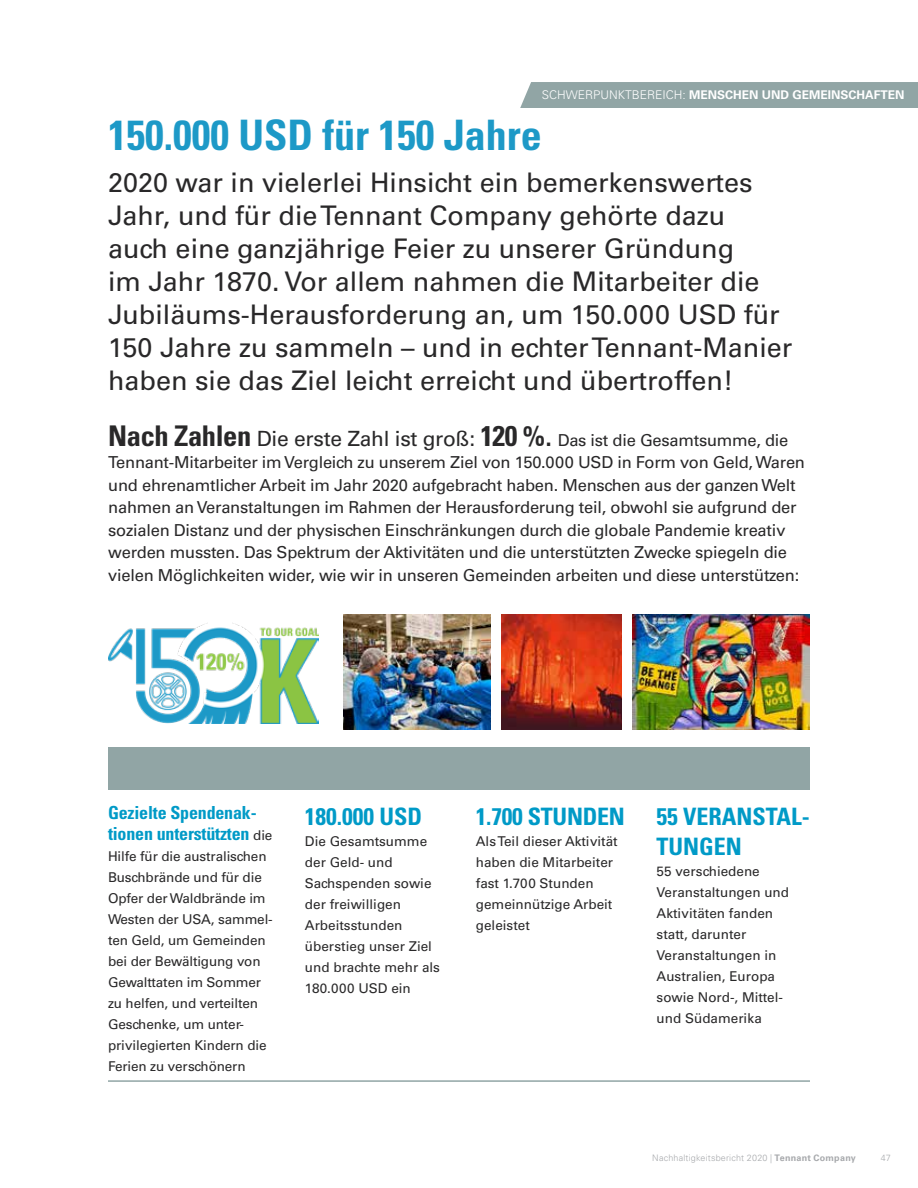
<style>
.page{position:relative;width:918px;height:1188px;background:#fff}
.page>*{position:absolute;margin:0;border:0;box-sizing:border-box;transform-origin:0 0}
.t1{font:700 condensed 42px "Univers LT Std";color:#1d99c7}
.t2{font:27px/33px "Univers LT Std";color:#292829}
.t3{font:700 condensed 24px/30px "Univers LT Std";color:#009ac7}
.t4{font:700 condensed 18px/21px "Univers LT Std";letter-spacing:-.01em;color:#009ac7}
.t5{font:16.5px/22.5px "Univers LT Std";letter-spacing:-.015em;color:#292829}
.t6{font:13.5px/21px "Univers LT Std";color:#292829}
.t7{font:700 12px "Univers LT Std";color:#fff}
.t8{font:300 9px "Univers LT Std";letter-spacing:.02em;color:#a7a9ac}
.s1{font-weight:300}
.s2{font-weight:700;font-stretch:condensed;font-size:28.5px}
.s3{font-size:21px}
.s4{font-size:28.5px}
.s5{font-weight:400;font-stretch:normal;font-size:13.5px;color:#292829}
.s6{font-weight:700}
</style>
<div class="page">
<img style="left:344px;top:615px;width:146px;height:114px">
<img style="left:501px;top:615px;width:120px;height:114px">
<img style="left:632px;top:615px;width:178px;height:114px">
<img style="left:108px;top:623px;width:210px;height:101px">
<div style="left:108px;top:747px;width:702px;height:43px;background:#91a5a5"></div>
<hr style="left:108px;top:1080px;width:702px;height:2px;background:#91a5a5">
<div style="left:520px;top:82px;width:398px;height:26px;background:#91a5a5"></div>
<p class="t7" style="left:542px;top:88px;width:364px"><span class="s1">SCHWERPUNKTBEREICH:</span> MENSCHEN UND GEMEINSCHAFTEN</p>
<h1 class="t1" style="left:108px;top:109px;width:435px">150.000 USD für 150 Jahre</h1>
<p class="t2" style="left:108px;top:166px;width:686px">2020 war in vielerlei Hinsicht ein bemerkenswertes Jahr, und für die Tennant Company gehörte dazu<br>auch eine ganzjährige Feier zu unserer Gründung<br>im Jahr 1870. Vor allem nahmen die Mitarbeiter die Jubiläums-Herausforderung an, um 150.000 USD für 150 Jahre zu sammeln – und in echter Tennant-Manier haben sie das Ziel leicht erreicht und übertroffen!</p>
<p class="t5" style="left:108px;top:429px;width:698px"><span class="s2">Nach Zahlen</span> <span class="s3">Die erste Zahl ist groß:</span> <span class="s2">120 %</span><span class="s4">.</span> Das ist die Gesamtsumme, die Tennant-Mitarbeiter im Vergleich zu unserem Ziel von 150.000 USD in Form von Geld, Waren und ehrenamtlicher Arbeit im Jahr 2020 aufgebracht haben. Menschen aus der ganzen Welt nahmen an Veranstaltungen im Rahmen der Herausforderung teil, obwohl sie aufgrund der sozialen Distanz und der physischen Einschränkungen durch die globale Pandemie kreativ werden mussten. Das Spektrum der Aktivitäten und die unterstützten Zwecke spiegeln die vielen Möglichkeiten wider, wie wir in unseren Gemeinden arbeiten und diese unterstützen:</p>
<h3 class="t4" style="left:108px;top:802px;width:166px">Gezielte Spendenak&shy;tionen unterstützten <span class="s5">die</span></h3>
<p class="t6" style="left:108px;top:846px;width:166px">Hilfe für die australischen<br>Buschbrände und für die<br>Opfer der Waldbrände im<br>Westen der USA, sammel&shy;ten Geld, um Gemeinden bei der Bewältigung von<br>Gewalttaten im Sommer zu helfen, und verteilten<br>Geschenke, um unter&shy;privilegierten Kindern die<br>Ferien zu verschönern</p>
<h3 class="t3" style="left:305px;top:801px;width:119px">180.000 USD</h3>
<p class="t6" style="left:305px;top:831px;width:137px">Die Gesamtsumme der Geld- und<br>Sachspenden sowie der freiwilligen<br>Arbeitsstunden überstieg unser Ziel und brachte mehr als<br>180.000 USD ein</p>
<h3 class="t3" style="left:476px;top:801px;width:151px">1.700 STUNDEN</h3>
<p class="t6" style="left:476px;top:831px;width:143px">Als Teil dieser Aktivität haben die Mitarbeiter fast 1.700 Stunden gemeinnützige Arbeit geleistet</p>
<h3 class="t3" style="left:657px;top:801px;width:155px">55 VERANSTAL-<br>TUNGEN</h3>
<p class="t6" style="left:657px;top:861px;width:134px">55 verschiedene<br>Veranstaltungen und<br>Aktivitäten fanden statt, darunter<br>Veranstaltungen in<br>Australien, Europa sowie Nord-, Mittel&shy;und Südamerika</p>
<p class="t8" style="left:652px;top:1152px;width:205px">Nachhaltigkeitsbericht 2020 | <span class="s6">Tennant Company</span></p>
<p class="t8" style="left:881px;top:1152px;width:12px">47</p>
</div>
